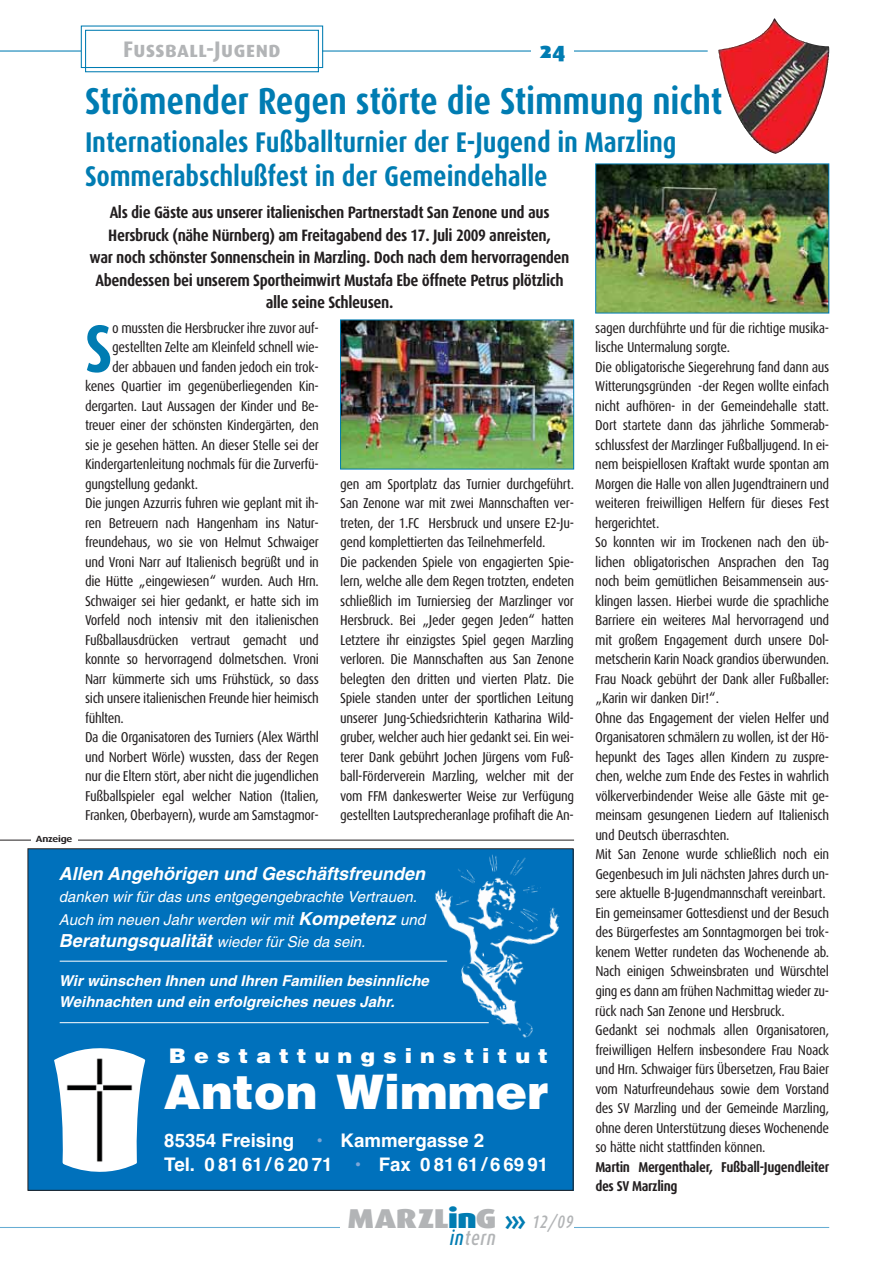
<style>
.page{position:relative;width:893px;height:1263px;background:#fff}
.page>*{position:absolute;margin:0;border:0;box-sizing:border-box;transform-origin:0 0}
.t1{font:700 67.2px "Dax Condensed";color:#007cb2}
.t2{font:900 47.7px "Helvetica";color:#fff}
.t3{font:700 37.5px "Dax Condensed";letter-spacing:-.005em;color:#007cb2}
.t4{font:700 28.5px/34.5px "Dax Condensed";letter-spacing:-.005em;color:#007cb2}
.t5{font:900 27.3px "Dax Wide";letter-spacing:-.015em;color:#b2b4b6}
.t6{font:22.5px "Dax Bold Caps";color:#b2b4b6}
.t7{font:22.5px "Dax Black Caps";color:#007cb2}
.t8{font:italic 500 20.7px "Dax Condensed";letter-spacing:.045em;color:#b2b4b6;scale:.91 1}
.t9{font:900 20.1px "Helvetica";letter-spacing:.36em;color:#fff;scale:1.1 1}
.t10{font:700 18.75px/24px "Helvetica";color:#fff}
.t11{font:italic 700 18px "Helvetica";color:#fff}
.t12{font:700 16.5px/22.5px "Dax Condensed";letter-spacing:-.025em;color:#231f20;text-align:center}
.t13{font:italic 15px/22.5px "Helvetica";color:#fff}
.t14{font:italic 700 15px/21px "Helvetica";color:#fff}
.t15{font:14.25px/19.5px "Dax Condensed";letter-spacing:-.025em;color:#231f20}
.t16{font:700 14.25px/19.5px "Dax Condensed";letter-spacing:-.025em;color:#231f20}
.t17{font:700 9px "Dax Wide";letter-spacing:-.02em;color:#231f20}
.s1{font-weight:700;font-size:18px}
.s2{color:#7da7d8}
.s3{color:#007cb2}
.s4{font-weight:700;font-size:28.5px;color:#007cb2}
.s5{font-family:"Dax Condensed";font-weight:500;font-style:italic;font-size:18px}
</style>
<div class="page">
<hr style="left:0;top:840px;width:574px;height:1px;background:#231f20">
<div style="left:31px;top:835px;width:47px;height:11px;background:#fff"></div>
<hr style="left:0;top:50px;width:708px;height:2px;background:#007cb2">
<svg style="left:80px;top:25px;width:244px;height:48px"></svg>
<div style="left:531px;top:30px;width:43px;height:42px;background:#fff"></div>
<hr style="left:0;top:1227px;width:829px;height:1px;background:#67add3">
<div style="left:340px;top:1221px;width:234px;height:18px;background:#fff"></div>
<img style="left:597px;top:166px;width:230px;height:145px">
<div style="left:595px;top:164px;width:234px;height:149px;border:1px solid #007cb2"></div>
<img style="left:342px;top:322px;width:230px;height:145px">
<div style="left:340px;top:320px;width:234px;height:149px;border:1px solid #007cb2"></div>
<img style="left:763px;top:18px;width:66px;height:136px">
<div style="left:28px;top:849px;width:545px;height:341px;background:#0071bc"></div>
<img style="left:54px;top:1048px;width:91px;height:124px">
<img style="left:429px;top:848px;width:145px;height:202px">
<hr style="left:60px;top:961px;width:387px;height:1px;background:#fff">
<hr style="left:60px;top:1022px;width:429px;height:1px;background:#fff">
<h3 class="t6" style="left:123px;top:36px;width:159px">Fußball-Jugend</h3>
<h3 class="t7" style="left:540px;top:37px;width:27px">24</h3>
<h3 class="t3" style="left:85px;top:83px;width:639px">Strömender Regen störte die Stimmung nicht</h3>
<h3 class="t4" style="left:85px;top:126px;width:593px">Internationales Fußballturnier der E-Jugend in Marzling<br>Sommerabschlußfest in der Gemeindehalle</h3>
<p class="t12" style="left:90px;top:202px;width:481px">Als die Gäste aus unserer italienischen Partnerstadt San Zenone und aus Hersbruck (nähe Nürnberg) am Freitagabend des 17. Juli 2009 anreisten,<br>war noch schönster Sonnenschein in Marzling. Doch nach dem hervorragenden Abendessen bei unserem Sportheimwirt Mustafa Ebe öffnete Petrus plötzlich alle seine Schleusen.</p>
<p class="t17" style="left:36px;top:834px;width:38px">Anzeige</p>
<h1 class="t1" style="left:85px;top:315px;width:29px">S</h1>
<p class="t15" style="left:112px;top:319px;width:208px">o mussten die Hersbrucker ihre zuvor auf-</p>
<p class="t15" style="left:112px;top:338px;width:208px">gestellten Zelte am Kleinfeld schnell wie-</p>
<p class="t15" style="left:112px;top:358px;width:208px">der abbauen und fanden jedoch ein trok-</p>
<p class="t15" style="left:85px;top:377px;width:235px">kenes Quartier im gegenüberliegenden Kin-</p>
<p class="t15" style="left:85px;top:397px;width:235px">dergarten. Laut Aussagen der Kinder und Be-</p>
<p class="t15" style="left:85px;top:416px;width:235px">treuer einer der schönsten Kindergärten, den</p>
<p class="t15" style="left:85px;top:436px;width:235px">sie je gesehen hätten. An dieser Stelle sei der</p>
<p class="t15" style="left:85px;top:455px;width:235px">Kindergartenleitung nochmals für die Zurverfü-</p>
<p class="t15" style="left:85px;top:475px;width:115px">gungstellung gedankt.</p>
<p class="t15" style="left:85px;top:494px;width:235px">Die jungen Azzurris fuhren wie geplant mit ih-</p>
<p class="t15" style="left:85px;top:514px;width:235px">ren Betreuern nach Hangenham ins Natur-</p>
<p class="t15" style="left:85px;top:533px;width:235px">freundehaus, wo sie von Helmut Schwaiger</p>
<p class="t15" style="left:85px;top:553px;width:235px">und Vroni Narr auf Italienisch begrüßt und in</p>
<p class="t15" style="left:85px;top:572px;width:235px">die Hütte „eingewiesen“ wurden. Auch Hrn.</p>
<p class="t15" style="left:85px;top:592px;width:235px">Schwaiger sei hier gedankt, er hatte sich im</p>
<p class="t15" style="left:85px;top:611px;width:235px">Vorfeld noch intensiv mit den italienischen</p>
<p class="t15" style="left:85px;top:631px;width:235px">Fußballausdrücken vertraut gemacht und</p>
<p class="t15" style="left:85px;top:650px;width:235px">konnte so hervorragend dolmetschen. Vroni</p>
<p class="t15" style="left:85px;top:670px;width:235px">Narr kümmerte sich ums Frühstück, so dass</p>
<p class="t15" style="left:85px;top:689px;width:235px">sich unsere italienischen Freunde hier heimisch</p>
<p class="t15" style="left:85px;top:709px;width:40px">fühlten.</p>
<p class="t15" style="left:85px;top:728px;width:235px">Da die Organisatoren des Turniers (Alex Wärthl</p>
<p class="t15" style="left:85px;top:748px;width:235px">und Norbert Wörle) wussten, dass der Regen</p>
<p class="t15" style="left:85px;top:767px;width:235px">nur die Eltern stört, aber nicht die jugendlichen</p>
<p class="t15" style="left:85px;top:787px;width:235px">Fußballspieler egal welcher Nation (Italien,</p>
<p class="t15" style="left:85px;top:806px;width:235px">Franken, Oberbayern), wurde am Samstagmor-</p>
<p class="t15" style="left:340px;top:475px;width:235px">gen am Sportplatz das Turnier durchgeführt.<br>San Zenone war mit zwei Mannschaften ver&shy;treten, der 1.FC Hersbruck und unsere E2-Ju&shy;gend komplettierten das Teilnehmerfeld.<br>Die packenden Spiele von engagierten Spie&shy;lern, welche alle dem Regen trotzten, endeten schließlich im Turniersieg der Marzlinger vor Hersbruck. Bei „Jeder gegen Jeden“ hatten Letztere ihr einzigstes Spiel gegen Marzling verloren. Die Mannschaften aus San Zenone belegten den dritten und vierten Platz. Die Spiele standen unter der sportlichen Leitung unserer Jung-Schiedsrichterin Katharina Wild&shy;gruber, welcher auch hier gedankt sei. Ein wei&shy;terer Dank gebührt Jochen Jürgens vom Fuß&shy;ball-Förderverein Marzling, welcher mit der vom FFM dankeswerter Weise zur Verfügung gestellten Lautsprecheranlage profihaft die An-</p>
<p class="t11" style="left:59px;top:867px;width:368px">Allen Angehörigen und Geschäftsfreunden</p>
<p class="t13" style="left:59px;top:887px;width:368px">danken wir für das uns entgegengebrachte Vertrauen.<br>Auch im neuen Jahr werden wir mit <span class="s1">Kompetenz</span> und<br><span class="s1">Beratungsqualität</span> wieder für Sie da sein.</p>
<p class="t14" style="left:59px;top:972px;width:371px">Wir wünschen Ihnen und Ihren Familien besinnliche<br>Weihnachten und ein erfolgreiches neues Jahr.</p>
<h3 class="t9" style="left:169px;top:1045px;width:346px">Bestattungsinstitut</h3>
<h2 class="t2" style="left:164px;top:1067px;width:386px">Anton Wimmer</h2>
<h3 class="t10" style="left:164px;top:1130px;width:385px">85354 Freising <span class="s2">•</span> Kammergasse 2<br>Tel. 08161/62071 <span class="s2">•</span> Fax 08161/66991</h3>
<h3 class="t5" style="left:348px;top:1209px;width:227px">MARZL<span class="s3">in</span>G <span class="s4">›››</span> <span class="s5">12/09</span></h3>
<h3 class="t8" style="left:450px;top:1226px;width:52px"><span class="s3">in</span>tern</h3>
<p class="t15" style="left:595px;top:319px;width:235px">sagen durchführte und für die richtige musika&shy;lische Untermalung sorgte.<br>Die obligatorische Siegerehrung fand dann aus Witterungsgründen -der Regen wollte einfach nicht aufhören- in der Gemeindehalle statt.<br>Dort startete dann das jährliche Sommerab&shy;schlussfest der Marzlinger Fußballjugend. In ei&shy;nem beispiellosen Kraftakt wurde spontan am Morgen die Halle von allen Jugendtrainern und weiteren freiwilligen Helfern für dieses Fest hergerichtet.<br>So konnten wir im Trockenen nach den üb&shy;lichen obligatorischen Ansprachen den Tag noch beim gemütlichen Beisammensein aus&shy;klingen lassen. Hierbei wurde die sprachliche Barriere ein weiteres Mal hervorragend und mit großem Engagement durch unsere Dol&shy;metscherin Karin Noack grandios überwunden.<br>Frau Noack gebührt der Dank aller Fußballer: „Karin wir danken Dir!“.<br>Ohne das Engagement der vielen Helfer und Organisatoren schmälern zu wollen, ist der Hö&shy;hepunkt des Tages allen Kindern zu zuspre&shy;chen, welche zum Ende des Festes in wahrlich völkerverbindender Weise alle Gäste mit ge&shy;meinsam gesungenen Liedern auf Italienisch und Deutsch überraschten.<br>Mit San Zenone wurde schließlich noch ein Gegenbesuch im Juli nächsten Jahres durch un&shy;sere aktuelle B-Jugendmannschaft vereinbart.<br>Ein gemeinsamer Gottesdienst und der Besuch des Bürgerfestes am Sonntagmorgen bei trok&shy;kenem Wetter rundeten das Wochenende ab.<br>Nach einigen Schweinsbraten und Würschtel ging es dann am frühen Nachmittag wieder zu&shy;rück nach San Zenone und Hersbruck.<br>Gedankt sei nochmals allen Organisatoren, freiwilligen Helfern insbesondere Frau Noack und Hrn. Schwaiger fürs Übersetzen, Frau Baier vom Naturfreundehaus sowie dem Vorstand des SV Marzling und der Gemeinde Marzling, ohne deren Unterstützung dieses Wochenende so hätte nicht stattfinden können.</p>
<p class="t16" style="left:595px;top:1157px;width:235px">Martin Mergenthaler, Fußball-Jugendleiter des SV Marzling</p>
</div>
